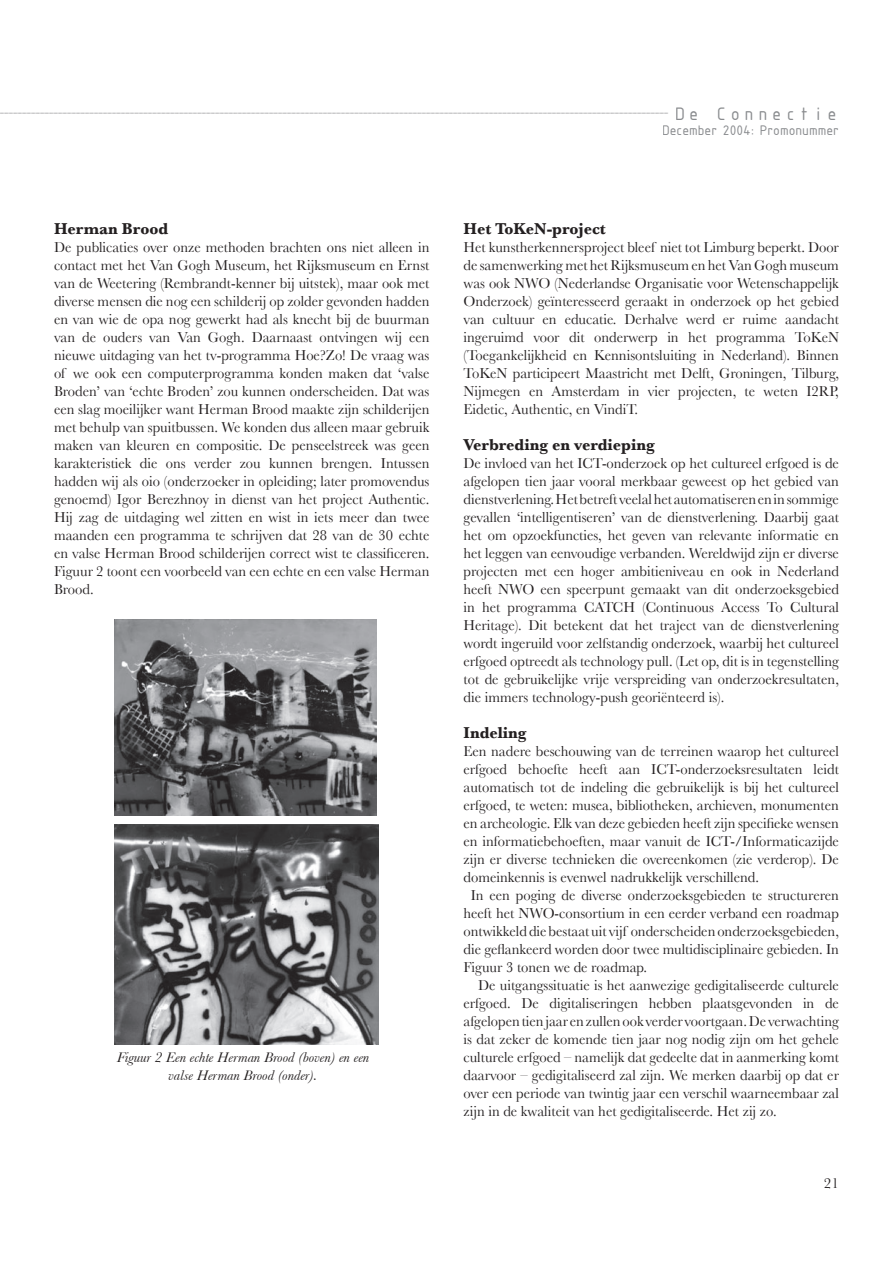
<style>
.page{position:relative;width:893px;height:1263px;background:#fff}
.page>*{position:absolute;margin:0;border:0;box-sizing:border-box;transform-origin:0 0}
.t1{font:19.5px "ISOCTEUR";color:#8a8c8f}
.t2{font:700 16.5px "Baskerville";color:#231f20}
.t3{font:15px/18px "Baskerville";color:#231f20;text-align:justify}
.t4{font:15px "ISOCPEUR";color:#8a8c8f}
.t5{font:italic 14.55px/18px "Baskerville";color:#231f20;text-align:center}
</style>
<div class="page">
<svg style="left:0;top:113px;width:668px;height:1px"></svg>
<img style="left:115px;top:620px;width:262px;height:195px">
<img style="left:115px;top:824px;width:263px;height:220px">
<h1 class="t1" style="left:673px;top:101px;width:167px">De Connectie</h1>
<p class="t4" style="left:662px;top:120px;width:178px">December 2004: Promonummer</p>
<p class="t2" style="left:54px;top:219px;width:116px">Herman Brood</p>
<p class="t3" style="left:54px;top:238px;width:377px">De publicaties over onze methoden brachten ons niet alleen in contact met het Van Gogh Museum, het Rijksmuseum en Ernst van de Weetering (Rembrandt-kenner bij uitstek), maar ook met diverse mensen die nog een schilderij op zolder gevonden hadden en van wie de opa nog gewerkt had als knecht bij de buurman van de ouders van Van Gogh. Daarnaast ontvingen wij een nieuwe uitdaging van het tv-programma Hoe?Zo! De vraag was of we ook een computerprogramma konden maken dat ‘valse Broden’ van ‘echte Broden’ zou kunnen onderscheiden. Dat was een slag moeilijker want Herman Brood maakte zijn schilderijen met behulp van spuitbussen. We konden dus alleen maar gebruik maken van kleuren en compositie. De penseelstreek was geen karakteristiek die ons verder zou kunnen brengen. Intussen hadden wij als oio (onderzoeker in opleiding; later promovendus genoemd) Igor Berezhnoy in dienst van het project Authentic.<br>Hij zag de uitdaging wel zitten en wist in iets meer dan twee maanden een programma te schrijven dat 28 van de 30 echte en valse Herman Brood schilderijen correct wist te classificeren.<br>Figuur 2 toont een voorbeeld van een echte en een valse Herman Brood.</p>
<p class="t5" style="left:117px;top:1048px;width:254px">Figuur 2 Een echte Herman Brood (boven) en een valse Herman Brood (onder).</p>
<p class="t2" style="left:463px;top:219px;width:144px">Het ToKeN-project</p>
<p class="t3" style="left:463px;top:238px;width:377px">Het kunstherkennersproject bleef niet tot Limburg beperkt. Door de samenwerking met het Rijksmuseum en het Van Gogh museum was ook NWO (Nederlandse Organisatie voor Wetenschappelijk Onderzoek) geïnteresseerd geraakt in onderzoek op het gebied van cultuur en educatie. Derhalve werd er ruime aandacht ingeruimd voor dit onderwerp in het programma ToKeN (Toegankelijkheid en Kennisontsluiting in Nederland). Binnen ToKeN participeert Maastricht met Delft, Groningen, Tilburg, Nijmegen en Amsterdam in vier projecten, te weten I2RP, Eidetic, Authentic, en VindiT.</p>
<p class="t2" style="left:463px;top:435px;width:193px">Verbreding en verdieping</p>
<p class="t3" style="left:463px;top:454px;width:377px">De invloed van het ICT-onderzoek op het cultureel erfgoed is de afgelopen tien jaar vooral merkbaar geweest op het gebied van dienstverlening. Het betreft veelal het automatiseren en in sommige gevallen ‘intelligentiseren’ van de dienstverlening. Daarbij gaat het om opzoekfuncties, het geven van relevante informatie en het leggen van eenvoudige verbanden. Wereldwijd zijn er diverse projecten met een hoger ambitieniveau en ook in Nederland heeft NWO een speerpunt gemaakt van dit onderzoeksgebied in het programma CATCH (Continuous Access To Cultural Heritage). Dit betekent dat het traject van de dienstverlening wordt ingeruild voor zelfstandig onderzoek, waarbij het cultureel erfgoed optreedt als technology pull. (Let op, dit is in tegenstelling tot de gebruikelijke vrije verspreiding van onderzoekresultaten, die immers technology-push georiënteerd is).</p>
<p class="t2" style="left:463px;top:723px;width:65px">Indeling</p>
<p class="t3" style="left:463px;top:742px;width:377px">Een nadere beschouwing van de terreinen waarop het cultureel</p>
<p class="t3" style="left:463px;top:760px;width:377px">erfgoed behoefte heeft aan ICT-onderzoeksresultaten leidt</p>
<p class="t3" style="left:463px;top:778px;width:377px">automatisch tot de indeling die gebruikelijk is bij het cultureel</p>
<p class="t3" style="left:463px;top:796px;width:377px">erfgoed, te weten: musea, bibliotheken, archieven, monumenten</p>
<p class="t3" style="left:463px;top:814px;width:377px">en archeologie. Elk van deze gebieden heeft zijn specifieke wensen</p>
<p class="t3" style="left:463px;top:832px;width:377px">en informatiebehoeften, maar vanuit de ICT-/Informaticazijde</p>
<p class="t3" style="left:463px;top:850px;width:377px">zijn er diverse technieken die overeenkomen (zie verderop). De</p>
<p class="t3" style="left:463px;top:868px;width:297px">domeinkennis is evenwel nadrukkelijk verschillend.</p>
<p class="t3" style="left:471px;top:886px;width:370px">In een poging de diverse onderzoeksgebieden te structureren</p>
<p class="t3" style="left:463px;top:904px;width:377px">heeft het NWO-consortium in een eerder verband een roadmap</p>
<p class="t3" style="left:463px;top:922px;width:377px">ontwikkeld die bestaat uit vijf onderscheiden onderzoeksgebieden,</p>
<p class="t3" style="left:463px;top:940px;width:377px">die geflankeerd worden door twee multidisciplinaire gebieden. In</p>
<p class="t3" style="left:463px;top:958px;width:185px">Figuur 3 tonen we de roadmap.</p>
<p class="t3" style="left:478px;top:976px;width:362px">De uitgangssituatie is het aanwezige gedigitaliseerde culturele</p>
<p class="t3" style="left:463px;top:994px;width:377px">erfgoed. De digitaliseringen hebben plaatsgevonden in de</p>
<p class="t3" style="left:463px;top:1012px;width:377px">afgelopen tien jaar en zullen ook verder voortgaan. De verwachting</p>
<p class="t3" style="left:463px;top:1030px;width:377px">is dat zeker de komende tien jaar nog nodig zijn om het gehele</p>
<p class="t3" style="left:463px;top:1048px;width:377px">culturele erfgoed – namelijk dat gedeelte dat in aanmerking komt</p>
<p class="t3" style="left:463px;top:1066px;width:377px">daarvoor – gedigitaliseerd zal zijn. We merken daarbij op dat er</p>
<p class="t3" style="left:463px;top:1084px;width:377px">over een periode van twintig jaar een verschil waarneembaar zal</p>
<p class="t3" style="left:463px;top:1102px;width:315px">zijn in de kwaliteit van het gedigitaliseerde. Het zij zo.</p>
<p class="t3" style="left:824px;top:1174px;width:16px">21</p>
</div>
